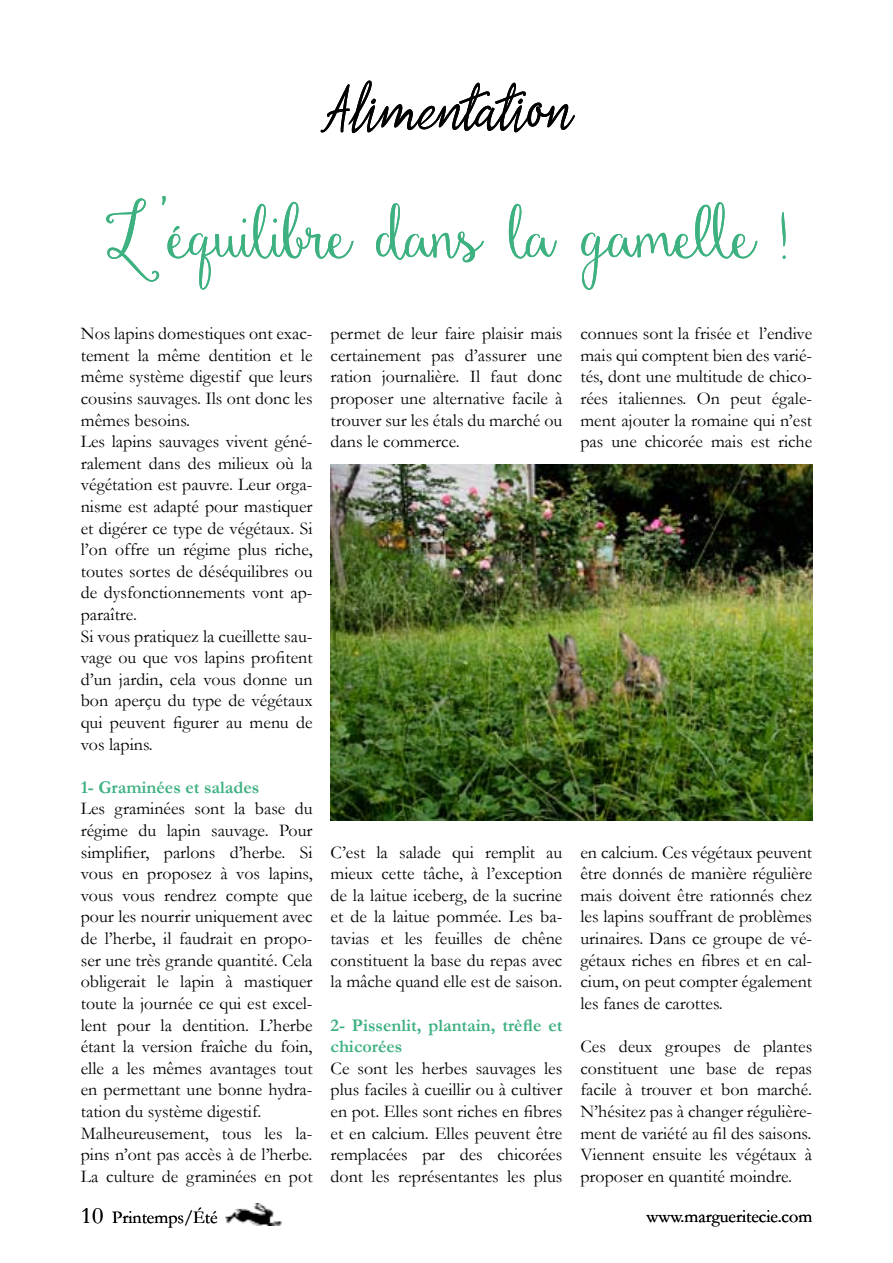
<style>
.page{position:relative;width:893px;height:1263px;background:#fff}
.page>*{position:absolute;margin:0;border:0;box-sizing:border-box;transform-origin:0 0}
.t1{font:69px "Dandelion Soup";letter-spacing:-.055em;color:#3eb180}
.t2{font:58.5px "Mutiara";color:#000}
.t3{font:18px/21.6px "Garamond";color:#000;text-align:justify}
.t4{font:700 18px/21.6px "Garamond";color:#3eb180}
.s1{font-size:52.5px}
.s2{font-size:24px}
</style>
<div class="page">
<img style="left:225px;top:1204px;width:56px;height:21px">
<img style="left:331px;top:465px;width:481px;height:355px">
<h2 class="t2" style="left:322px;top:78px;width:254px">Alimentation</h2>
<h1 class="t1" style="left:107px;top:188px;width:681px">L'équilibre dans la gamelle <span class="s1">!</span></h1>
<h1 class="t1" style="left:695px;top:188px;width:25px">l</h1>
<p class="t3" style="left:81px;top:322px;width:233px;text-align:left">Nos lapins domestiques ont exac&shy;tement la même dentition et le même système digestif que leurs cousins sauvages. Ils ont donc les mêmes besoins.<br>Les lapins sauvages vivent géné&shy;ralement dans des milieux où la végétation est pauvre. Leur orga&shy;nisme est adapté pour mastiquer et digérer ce type de végétaux. Si l’on offre un régime plus riche, toutes sortes de déséquilibres ou de dysfonctionnements vont ap&shy;paraître.<br>Si vous pratiquez la cueillette sau&shy;vage ou que vos lapins profitent d’un jardin, cela vous donne un bon aperçu du type de végétaux qui peuvent figurer au menu de vos lapins.</p>
<p class="t4" style="left:81px;top:776px;width:180px">1- Graminées et salades</p>
<p class="t3" style="left:81px;top:797px;width:233px;text-align:left">Les graminées sont la base du régime du lapin sauvage. Pour simplifier, parlons d’herbe. Si vous en proposez à vos lapins, vous vous rendrez compte que pour les nourrir uniquement avec de l’herbe, il faudrait en propo&shy;ser une très grande quantité. Cela obligerait le lapin à mastiquer toute la journée ce qui est excel&shy;lent pour la dentition. L’herbe étant la version fraîche du foin, elle a les mêmes avantages tout en permettant une bonne hydra&shy;tation du système digestif.<br>Malheureusement, tous les la&shy;pins n’ont pas accès à de l’herbe.<br>La culture de graminées en pot</p>
<p class="t3" style="left:331px;top:322px;width:233px">permet de leur faire plaisir mais certainement pas d’assurer une ration journalière. Il faut donc proposer une alternative facile à trouver sur les étals du marché ou dans le commerce.</p>
<p class="t3" style="left:580px;top:322px;width:233px">connues sont la frisée et l’endive mais qui comptent bien des varié&shy;tés, dont une multitude de chico&shy;rées italiennes. On peut égale&shy;ment ajouter la romaine qui n’est pas une chicorée mais est riche</p>
<p class="t3" style="left:331px;top:841px;width:233px">C’est la salade qui remplit au mieux cette tâche, à l’exception de la laitue iceberg, de la sucrine et de la laitue pommée. Les ba&shy;tavias et les feuilles de chêne constituent la base du repas avec la mâche quand elle est de saison.</p>
<p class="t4" style="left:331px;top:1014px;width:233px">2- Pissenlit, plantain, trèfle et chicorées</p>
<p class="t3" style="left:331px;top:1057px;width:233px">Ce sont les herbes sauvages les plus faciles à cueillir ou à cultiver en pot. Elles sont riches en fibres et en calcium. Elles peuvent être remplacées par des chicorées dont les représentantes les plus</p>
<p class="t3" style="left:580px;top:841px;width:233px">en calcium. Ces végétaux peuvent être donnés de manière régulière mais doivent être rationnés chez les lapins souffrant de problèmes urinaires. Dans ce groupe de vé&shy;gétaux riches en fibres et en cal&shy;cium, on peut compter également les fanes de carottes.</p>
<p class="t3" style="left:580px;top:1035px;width:233px">Ces deux groupes de plantes constituent une base de repas facile à trouver et bon marché.<br>N’hésitez pas à changer régulière&shy;ment de variété au fil des saisons.<br>Viennent ensuite les végétaux à proposer en quantité moindre.</p>
<p class="t3" style="left:81px;top:1205px;width:138px"><span class="s2">10</span> Printemps/Été</p>
<p class="t3" style="left:647px;top:1205px;width:167px">www.margueritecie.com</p>
</div>
